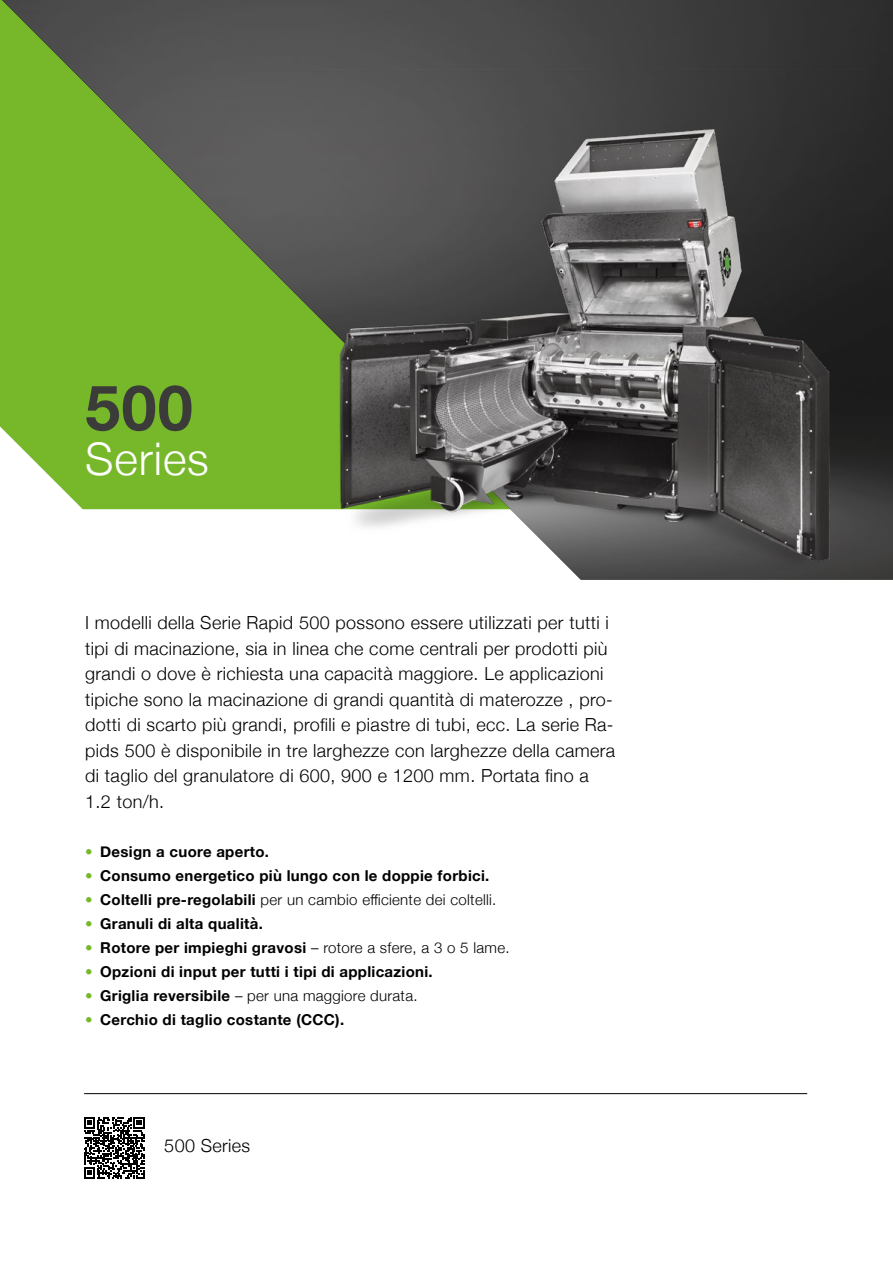
<style>
.page{position:relative;width:893px;height:1263px;background:#fff}
.page>*{position:absolute;margin:0;border:0;box-sizing:border-box;transform-origin:0 0}
.t1{font:700 63px "Helvetica Neue";color:#3b3b3a}
.t2{font:300 45px "Helvetica Neue";letter-spacing:.02em;color:#fff}
.t3{font:300 18px/25.5px "Helvetica Neue";letter-spacing:.02em;color:#000}
.t4{font:700 15px "Helvetica Neue";letter-spacing:.02em;color:#000}
.t5{font:300 15px "Helvetica Neue";letter-spacing:.02em;color:#000}
.s1{font-weight:500;color:#76b82a}
.s2{font-weight:700}
.s3{font-weight:300}
</style>
<div class="page">
<img style="left:2px;top:0;width:891px;height:580px">
<img style="left:284px;top:70px;width:580px;height:508px">
<svg style="left:84px;top:1117px;width:61px;height:61px"></svg>
<hr style="left:84px;top:1093px;width:723px;height:1px;background:#000">
<h1 class="t1" style="left:85px;top:358px;width:109px">500</h1>
<h2 class="t2" style="left:85px;top:423px;width:125px">Series</h2>
<p class="t3" style="left:85px;top:609px;width:531px">I modelli della Serie Rapid 500 possono essere utilizzati per tutti i tipi di macinazione, sia in linea che come centrali per prodotti più grandi o dove è richiesta una capacità maggiore. Le applicazioni tipiche sono la macinazione di grandi quantità di materozze , pro&shy;dotti di scarto più grandi, profili e piastre di tubi, ecc. La serie Ra&shy;pids 500 è disponibile in tre larghezze con larghezze della camera di taglio del granulatore di 600, 900 e 1200 mm. Portata fino a 1.2 ton/h.</p>
<p class="t4" style="left:85px;top:840px;width:185px"><span class="s1">•</span> Design a cuore aperto.</p>
<p class="t4" style="left:85px;top:864px;width:406px"><span class="s1">•</span> Consumo energetico più lungo con le doppie forbici.</p>
<p class="t5" style="left:85px;top:888px;width:413px"><span class="s1">•</span> <span class="s2">Coltelli pre-regolabili</span> per un cambio efficiente dei coltelli.</p>
<p class="t4" style="left:85px;top:912px;width:179px"><span class="s1">•</span> Granuli di alta qualità.</p>
<p class="t4" style="left:85px;top:936px;width:426px"><span class="s1">•</span> Rotore per impieghi gravosi <span class="s3">– rotore a sfere, a 3 o 5 lame.</span></p>
<p class="t4" style="left:85px;top:960px;width:349px"><span class="s1">•</span> Opzioni di input per tutti i tipi di applicazioni.</p>
<p class="t5" style="left:85px;top:984px;width:334px"><span class="s1">•</span> <span class="s2">Griglia reversibile</span> – per una maggiore durata.</p>
<p class="t4" style="left:85px;top:1008px;width:261px"><span class="s1">•</span> Cerchio di taglio costante (CCC).</p>
<p class="t3" style="left:164px;top:1132px;width:87px">500 Series</p>
</div>
